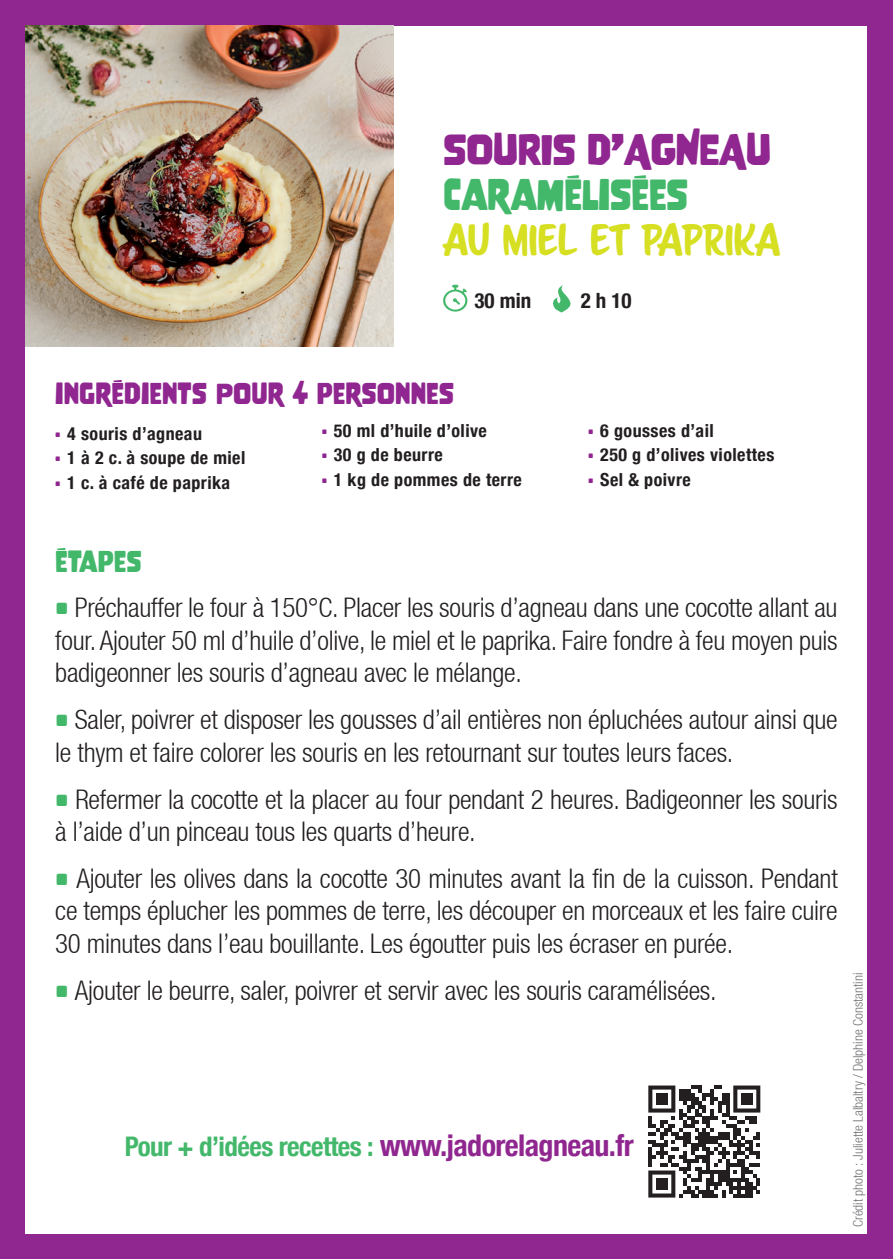
<style>
.page{position:relative;width:893px;height:1259px;background:#fff}
.page>*{position:absolute;margin:0;border:0;box-sizing:border-box;transform-origin:0 0}
.t1{font:39px "Scriptorama Markdown JF";letter-spacing:-.02em;color:#d6df21}
.t2{font:39px "Nove";letter-spacing:-.02em;color:#90268f}
.t3{font:39px "Nove";letter-spacing:-.02em;color:#43b86b}
.t4{font:300 condensed 27px/32.4px "Helvetica Neue LT";letter-spacing:-.01em;color:#231f20;text-align:justify}
.t5{font:700 condensed 27px "Helvetica Neue";letter-spacing:-.02em;color:#43b86b}
.t6{font:27px "Nove";color:#90268f}
.t7{font:27px "Nove";color:#43b86b}
.t8{font:700 condensed 21px "Helvetica Neue";color:#231f20}
.t9{font:700 condensed 18px/24.9px "Helvetica Neue";letter-spacing:.025em;color:#231f20}
.t10{font:300 condensed 13.5px "Helvetica Neue LT";color:#767377}
.s1{font-family:"Nove";font-weight:400;font-stretch:normal;font-size:45px;color:#43b86b}
.s2{font-size:30px;color:#90268f}
</style>
<div class="page">
<img style="left:26px;top:26px;width:367px;height:320px">
<div style="left:0;top:0;width:893px;height:1259px;border:24px solid #90268f"></div>
<svg style="left:443px;top:285px;width:25px;height:27px"></svg>
<svg style="left:553px;top:285px;width:18px;height:27px"></svg>
<svg style="left:648px;top:1085px;width:112px;height:112px"></svg>
<div style="left:656px;top:1093px;width:12px;height:11px;background:#231f20"></div>
<div style="left:741px;top:1093px;width:12px;height:11px;background:#231f20"></div>
<div style="left:656px;top:1178px;width:12px;height:11px;background:#231f20"></div>
<h1 class="t2" style="left:443px;top:126px;width:330px">SOURIS D’AGNEAU</h1>
<h1 class="t3" style="left:443px;top:171px;width:247px">CARAMÉLISÉES</h1>
<h1 class="t1" style="left:443px;top:214px;width:339px">AU MIEL ET PAPRIKA</h1>
<p class="t8" style="left:475px;top:283px;width:58px">30 min</p>
<p class="t8" style="left:581px;top:283px;width:52px">2 h 10</p>
<p class="t6" style="left:55px;top:378px;width:401px">INGRÉDIENTS POUR 4 PERSONNES</p>
<p class="t9" style="left:55px;top:419px;width:192px"><sup>.</sup> 4 souris d’agneau<br><sup>.</sup> 1 à 2 c. à soupe de miel <sup>.</sup> 1 c. à café de paprika</p>
<p class="t9" style="left:322px;top:416px;width:202px"><sup>.</sup> 50 ml d’huile d’olive<br><sup>.</sup> 30 g de beurre<br><sup>.</sup> 1 kg de pommes de terre</p>
<p class="t9" style="left:588px;top:416px;width:188px"><sup>.</sup> 6 gousses d’ail<br><sup>.</sup> 250 g d’olives violettes <sup>.</sup> Sel &amp; poivre</p>
<p class="t7" style="left:55px;top:545px;width:88px">ÉTAPES</p>
<p class="t4" style="left:55px;top:591px;width:784px"><span class="s1">.</span> Préchauffer le four à 150°C. Placer les souris d’agneau dans une cocotte allant au four. Ajouter 50 ml d’huile d’olive, le miel et le paprika. Faire fondre à feu moyen puis badigeonner les souris d’agneau avec le mélange.</p>
<p class="t4" style="left:55px;top:703px;width:784px"><span class="s1">.</span> Saler, poivrer et disposer les gousses d’ail entières non épluchées autour ainsi que le thym et faire colorer les souris en les retournant sur toutes leurs faces.</p>
<p class="t4" style="left:55px;top:782px;width:784px"><span class="s1">.</span> Refermer la cocotte et la placer au four pendant 2 heures. Badigeonner les souris à l’aide d’un pinceau tous les quarts d’heure.</p>
<p class="t4" style="left:55px;top:862px;width:784px"><span class="s1">.</span> Ajouter les olives dans la cocotte 30 minutes avant la fin de la cuisson. Pendant ce temps éplucher les pommes de terre, les découper en morceaux et les faire cuire 30 minutes dans l’eau bouillante. Les égoutter puis les écraser en purée.</p>
<p class="t4" style="left:55px;top:974px;width:663px"><span class="s1">.</span> Ajouter le beurre, saler, poivrer et servir avec les souris caramélisées.</p>
<p class="t5" style="left:125px;top:1124px;width:510px">Pour + d’idées recettes : <span class="s2">www.jadorelagneau.fr</span></p>
<p class="t10" style="left:850px;top:1227px;width:256px;rotate:-90deg">Crédit photo : Juliette Lalbaltry / Delphine Constantini</p>
</div>
